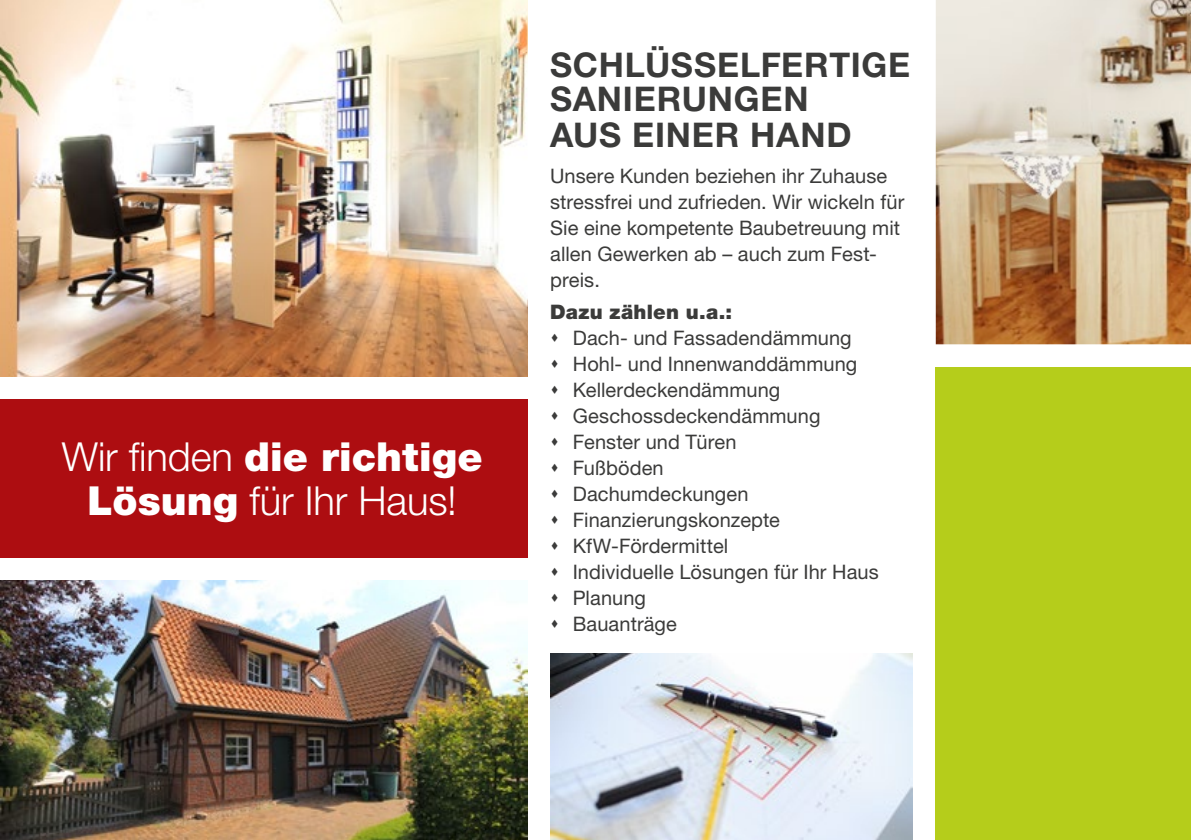
<style>
.page{position:relative;width:1191px;height:840px;background:#fff}
.page>*{position:absolute;margin:0;border:0;box-sizing:border-box;transform-origin:0 0}
.t1{font:300 40px/44px "Helvetica Neue LT Pro";letter-spacing:-.005em;color:#fff;text-align:center}
.t2{font:700 34px/35px "Helvetica Neue LT Pro";letter-spacing:.025em;color:#3b3b3a}
.t3{font:20px/26px "Helvetica Neue LT Pro";letter-spacing:.005em;color:#3b3b3a}
.t4{font:900 20px "Helvetica Neue LT Pro";letter-spacing:.015em;color:#3b3b3a}
.s1{font-weight:900}
</style>
<div class="page">
<img style="left:550px;top:653px;width:363px;height:186px">
<img style="left:0;top:0;width:527px;height:376px">
<img style="left:935px;top:0;width:256px;height:344px">
<div style="left:935px;top:367px;width:256px;height:472px;background:#b5cd1b"></div>
<img style="left:0;top:580px;width:527px;height:259px">
<div style="left:0;top:399px;width:527px;height:158px;background:#ad0d11"></div>
<h1 class="t1" style="left:62px;top:433px;width:422px">Wir finden <span class="s1">die richtige<br>Lösung</span> für Ihr Haus!</h1>
<h2 class="t2" style="left:550px;top:46px;width:361px">SCHLÜSSELFERTIGE<br>SANIERUNGEN<br>AUS EINER HAND</h2>
<p class="t3" style="left:550px;top:162px;width:356px">Unsere Kunden beziehen ihr Zuhause stressfrei und zufrieden. Wir wickeln für<br>Sie eine kompetente Baubetreuung mit allen Gewerken ab – auch zum Fest&shy;preis.</p>
<p class="t4" style="left:550px;top:299px;width:183px">Dazu zählen u.a.:</p>
<p class="t3" style="left:573px;top:324px;width:307px">Dach- und Fassadendämmung<br>Hohl- und Innenwanddämmung<br>Kellerdeckendämmung<br>Geschossdeckendämmung<br>Fenster und Türen<br>Fußböden<br>Dachumdeckungen<br>Finanzierungskonzepte<br>KfW-Fördermittel<br>Individuelle Lösungen für Ihr Haus<br>Planung<br>Bauanträge</p>
</div>
